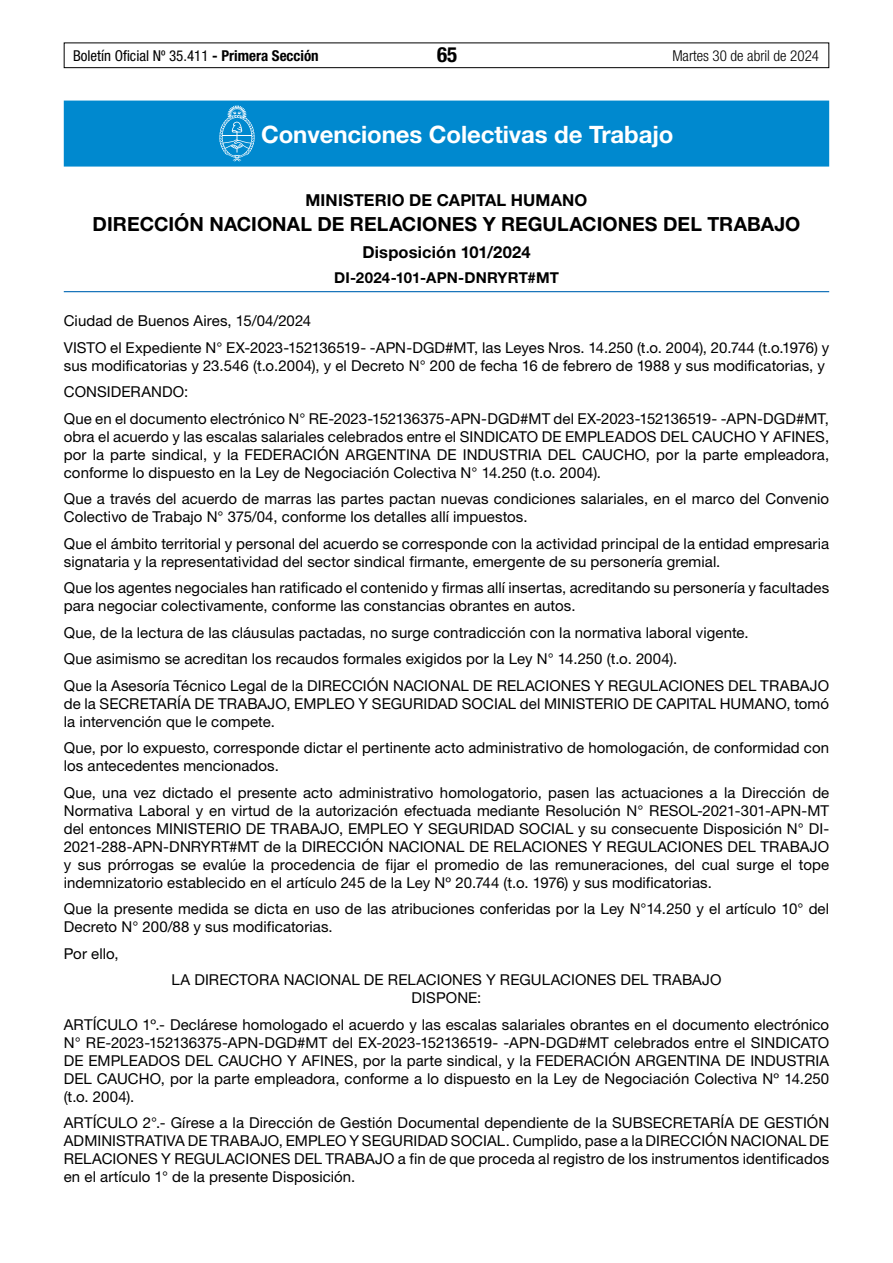
<style>
.page{position:relative;width:893px;height:1263px;background:#fff}
.page>*{position:absolute;margin:0;border:0;box-sizing:border-box;transform-origin:0 0}
.t1{font:700 24px "Helvetica Neue LT Std";letter-spacing:-.005em;color:#fff}
.t2{font:700 condensed 21px "Helvetica Neue LT Std";color:#000}
.t3{font:700 19.5px "Helvetica Neue LT Std";letter-spacing:.005em;color:#000}
.t4{font:700 16.5px "Helvetica Neue LT Std";letter-spacing:.01em;color:#000}
.t5{font:15px/18px "Helvetica Neue LT Std";letter-spacing:.005em;color:#000}
.t6{font:condensed 15px "Helvetica Neue LT Std";color:#000}
.t7{font:700 15px "Helvetica Neue LT Std";letter-spacing:.01em;color:#000}
.t8{font:300 condensed 15px "Helvetica Neue LT Std";color:#000}
.s1{font-weight:700}
</style>
<div class="page">
<div style="left:64px;top:43px;width:765px;height:25px;border:1px solid #000"></div>
<div style="left:64px;top:101px;width:765px;height:66px;background:#0089cf"></div>
<hr style="left:64px;top:291px;width:765px;height:1px;background:#0066b3">
<svg style="left:219px;top:105px;width:36px;height:56px"></svg>
<p class="t6" style="left:73px;top:47px;width:247px">Boletín Oficial Nº 35.411 <span class="s1">- Primera Sección</span></p>
<h2 class="t2" style="left:437px;top:42px;width:22px">65</h2>
<p class="t8" style="left:672px;top:47px;width:148px">Martes 30 de abril de 2024</p>
<h1 class="t1" style="left:261px;top:120px;width:414px">Convenciones Colectivas de Trabajo</h1>
<p class="t4" style="left:306px;top:190px;width:283px">MINISTERIO DE CAPITAL HUMANO</p>
<h3 class="t3" style="left:93px;top:212px;width:709px">DIRECCIÓN NACIONAL DE RELACIONES Y REGULACIONES DEL TRABAJO</h3>
<p class="t4" style="left:362px;top:241px;width:170px">Disposición 101/2024</p>
<p class="t7" style="left:334px;top:268px;width:226px">DI-2024-101-APN-DNRYRT#MT</p>
<p class="t5" style="left:64px;top:307px;width:767px;line-height:26.5px">Ciudad de Buenos Aires, 15/04/2024<br>VISTO el Expediente N° EX-2023-152136519- -APN-DGD#MT, las Leyes Nros. 14.250 (t.o. 2004), 20.744 (t.o.1976) y</p>
<p class="t5" style="left:64px;top:352px;width:767px;line-height:26.5px">sus modificatorias y 23.546 (t.o.2004), y el Decreto N° 200 de fecha 16 de febrero de 1988 y sus modificatorias, y<br>CONSIDERANDO:<br>Que en el documento electrónico N° RE-2023-152136375-APN-DGD#MT del EX-2023-152136519- -APN-DGD#MT,</p>
<p class="t5" style="left:64px;top:427px;width:767px;text-align:justify">obra el acuerdo y las escalas salariales celebrados entre el SINDICATO DE EMPLEADOS DEL CAUCHO Y AFINES, por la parte sindical, y la FEDERACIÓN ARGENTINA DE INDUSTRIA DEL CAUCHO, por la parte empleadora, conforme lo dispuesto en la Ley de Negociación Colectiva N° 14.250 (t.o. 2004).</p>
<p class="t5" style="left:64px;top:490px;width:767px">Que a través del acuerdo de marras las partes pactan nuevas condiciones salariales, en el marco del Convenio<br>Colectivo de Trabajo N° 375/04, conforme los detalles allí impuestos.</p>
<p class="t5" style="left:64px;top:534px;width:767px">Que el ámbito territorial y personal del acuerdo se corresponde con la actividad principal de la entidad empresaria signataria y la representatividad del sector sindical firmante, emergente de su personería gremial.</p>
<p class="t5" style="left:64px;top:579px;width:767px">Que los agentes negociales han ratificado el contenido y firmas allí insertas, acreditando su personería y facultades para negociar colectivamente, conforme las constancias obrantes en autos.</p>
<p class="t5" style="left:64px;top:619px;width:767px;line-height:26.5px">Que, de la lectura de las cláusulas pactadas, no surge contradicción con la normativa laboral vigente.<br>Que asimismo se acreditan los recaudos formales exigidos por la Ley N° 14.250 (t.o. 2004).<br>Que la Asesoría Técnico Legal de la DIRECCIÓN NACIONAL DE RELACIONES Y REGULACIONES DEL TRABAJO</p>
<p class="t5" style="left:64px;top:694px;width:767px">de la SECRETARÍA DE TRABAJO, EMPLEO Y SEGURIDAD SOCIAL del MINISTERIO DE CAPITAL HUMANO, tomó la intervención que le compete.</p>
<p class="t5" style="left:64px;top:739px;width:767px">Que, por lo expuesto, corresponde dictar el pertinente acto administrativo de homologación, de conformidad con los antecedentes mencionados.</p>
<p class="t5" style="left:64px;top:783px;width:767px;text-align:justify">Que, una vez dictado el presente acto administrativo homologatorio, pasen las actuaciones a la Dirección de Normativa Laboral y en virtud de la autorización efectuada mediante Resolución N° RESOL-2021-301-APN-MT del entonces MINISTERIO DE TRABAJO, EMPLEO Y SEGURIDAD SOCIAL y su consecuente Disposición N° DI-2021-288-APN-DNRYRT#MT de la DIRECCIÓN NACIONAL DE RELACIONES Y REGULACIONES DEL TRABAJO y sus prórrogas se evalúe la procedencia de fijar el promedio de las remuneraciones, del cual surge el tope indemnizatorio establecido en el artículo 245 de la Ley Nº 20.744 (t.o. 1976) y sus modificatorias.</p>
<p class="t5" style="left:64px;top:900px;width:767px">Que la presente medida se dicta en uso de las atribuciones conferidas por la Ley N°14.250 y el artículo 10° del<br>Decreto N° 200/88 y sus modificatorias.</p>
<p class="t5" style="left:64px;top:944px;width:56px">Por ello,</p>
<p class="t5" style="left:171px;top:971px;width:552px;text-align:center">LA DIRECTORA NACIONAL DE RELACIONES Y REGULACIONES DEL TRABAJO<br>DISPONE:</p>
<p class="t5" style="left:64px;top:1015px;width:767px;text-align:justify">ARTÍCULO 1º.- Declárese homologado el acuerdo y las escalas salariales obrantes en el documento electrónico N° RE-2023-152136375-APN-DGD#MT del EX-2023-152136519- -APN-DGD#MT celebrados entre el SINDICATO DE EMPLEADOS DEL CAUCHO Y AFINES, por la parte sindical, y la FEDERACIÓN ARGENTINA DE INDUSTRIA DEL CAUCHO, por la parte empleadora, conforme a lo dispuesto en la Ley de Negociación Colectiva Nº 14.250 (t.o. 2004).</p>
<p class="t5" style="left:64px;top:1114px;width:767px;text-align:justify">ARTÍCULO 2°.- Gírese a la Dirección de Gestión Documental dependiente de la SUBSECRETARÍA DE GESTIÓN ADMINISTRATIVA DE TRABAJO, EMPLEO Y SEGURIDAD SOCIAL. Cumplido, pase a la DIRECCIÓN NACIONAL DE RELACIONES Y REGULACIONES DEL TRABAJO a fin de que proceda al registro de los instrumentos identificados en el artículo 1° de la presente Disposición.</p>
</div>
